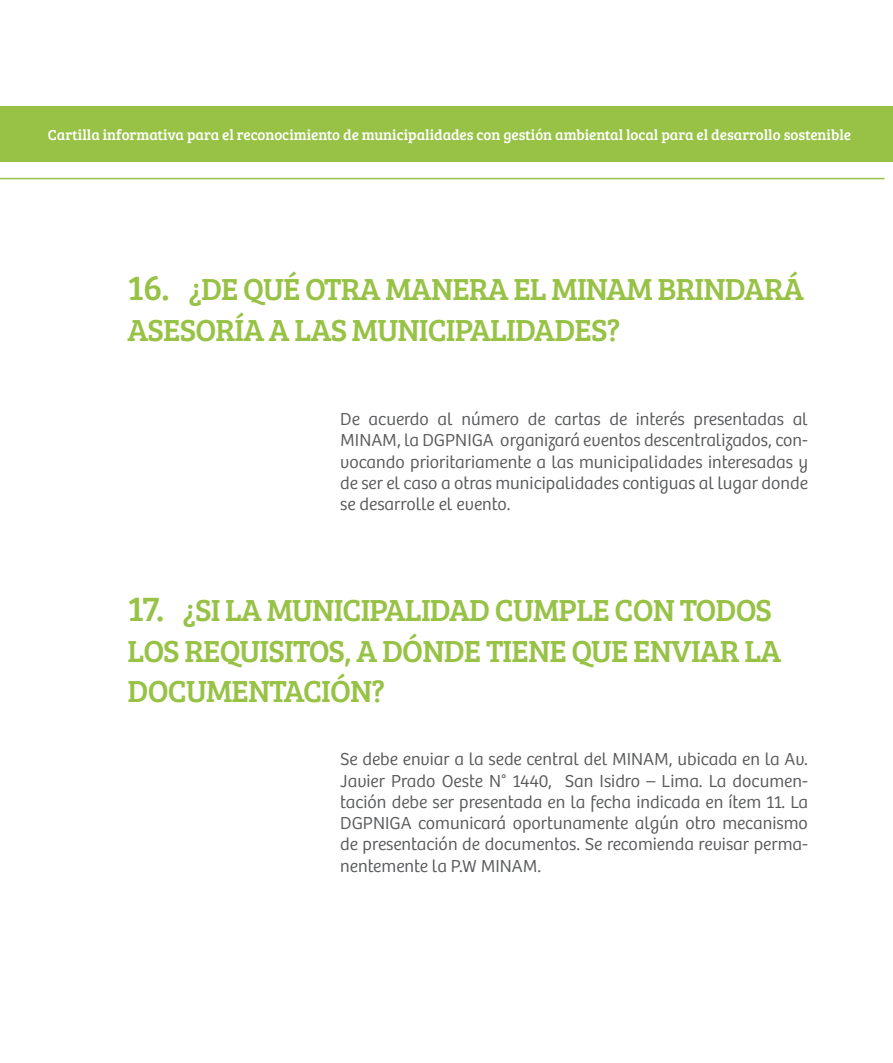
<style>
.page{position:relative;width:893px;height:1063px;background:#fff}
.page>*{position:absolute;margin:0;border:0;box-sizing:border-box;transform-origin:0 0}
.t1{font:31.5px "Bree Serif";letter-spacing:-.025em;color:#97c246}
.t2{font:300 18px/21.3px "Bree Peru";color:#58595b;text-align:justify}
.t3{font:15px "Bree Serif";color:#fff}
.s1{font-size:36px}
</style>
<div class="page">
<div style="left:0;top:106px;width:893px;height:56px;background:#97c246"></div>
<hr style="left:0;top:178px;width:884px;height:1px;background:#97c246">
<p class="t3" style="left:48px;top:124px;width:805px">CARTILLA INFORMATIVA PARA EL RECONOCIMIENTO DE MUNICIPALIDADES CON GESTIÓN AMBIENTAL LOCAL PARA EL DESARROLLO SOSTENIBLE</p>
<h1 class="t1" style="left:128px;top:266px;width:198px"><span class="s1">16.</span> ¿DE QUÉ OTRA</h1>
<h1 class="t1" style="left:385px;top:266px;width:22px">MANERA</h1>
<h1 class="t1" style="left:513px;top:266px;width:163px">EL MINAM BRINDAR</h1>
<h1 class="t1" style="left:783px;top:266px;width:22px">Á</h1>
<h1 class="t1" style="left:128px;top:307px;width:19px">ASESOR</h1>
<h1 class="t1" style="left:234px;top:307px;width:78px">ÍAALAS</h1>
<h1 class="t1" style="left:352px;top:307px;width:63px">MUNICIPALIDADES</h1>
<h1 class="t1" style="left:607px;top:307px;width:15px">?</h1>
<p class="t2" style="left:340px;top:409px;width:469px">De acuerdo al número de cartas de interés presentadas al MINAM, la DGPNIGA organizará eventos descentralizados, con&shy;vocando prioritariamente a las municipalidades interesadas y de ser el caso a otras municipalidades contiguas al lugar donde se desarrolle el evento.</p>
<h1 class="t1" style="left:128px;top:587px;width:202px"><span class="s1">17.</span> ¿SI LA MUNICIPALIDAD</h1>
<h1 class="t1" style="left:495px;top:587px;width:58px">CUMPLE</h1>
<h1 class="t1" style="left:614px;top:587px;width:21px">CON</h1>
<h1 class="t1" style="left:680px;top:587px;width:20px">TODOS</h1>
<h1 class="t1" style="left:128px;top:628px;width:6px">LOS</h1>
<h1 class="t1" style="left:184px;top:628px;width:91px">REQUISITOS</h1>
<h1 class="t1" style="left:344px;top:628px;width:99px">, A DÓNDE</h1>
<h1 class="t1" style="left:486px;top:628px;width:17px">TIENE</h1>
<h1 class="t1" style="left:571px;top:628px;width:81px">QUE ENVIAR</h1>
<h1 class="t1" style="left:744px;top:628px;width:19px">LA</h1>
<h1 class="t1" style="left:128px;top:668px;width:20px">DOC</h1>
<h1 class="t1" style="left:186px;top:668px;width:39px">UMENTACI</h1>
<h1 class="t1" style="left:330px;top:668px;width:57px">ÓN?</h1>
<p class="t2" style="left:340px;top:749px;width:469px">Se debe enviar a la sede central del MINAM, ubicada en la Av.<br>Javier Prado Oeste N° 1440, San Isidro – Lima. La documen&shy;tación debe ser presentada en la fecha indicada en ítem 11. La DGPNIGA comunicará oportunamente algún otro mecanismo de presentación de documentos. Se recomienda revisar perma&shy;nentemente la P.W MINAM.</p>
</div>
